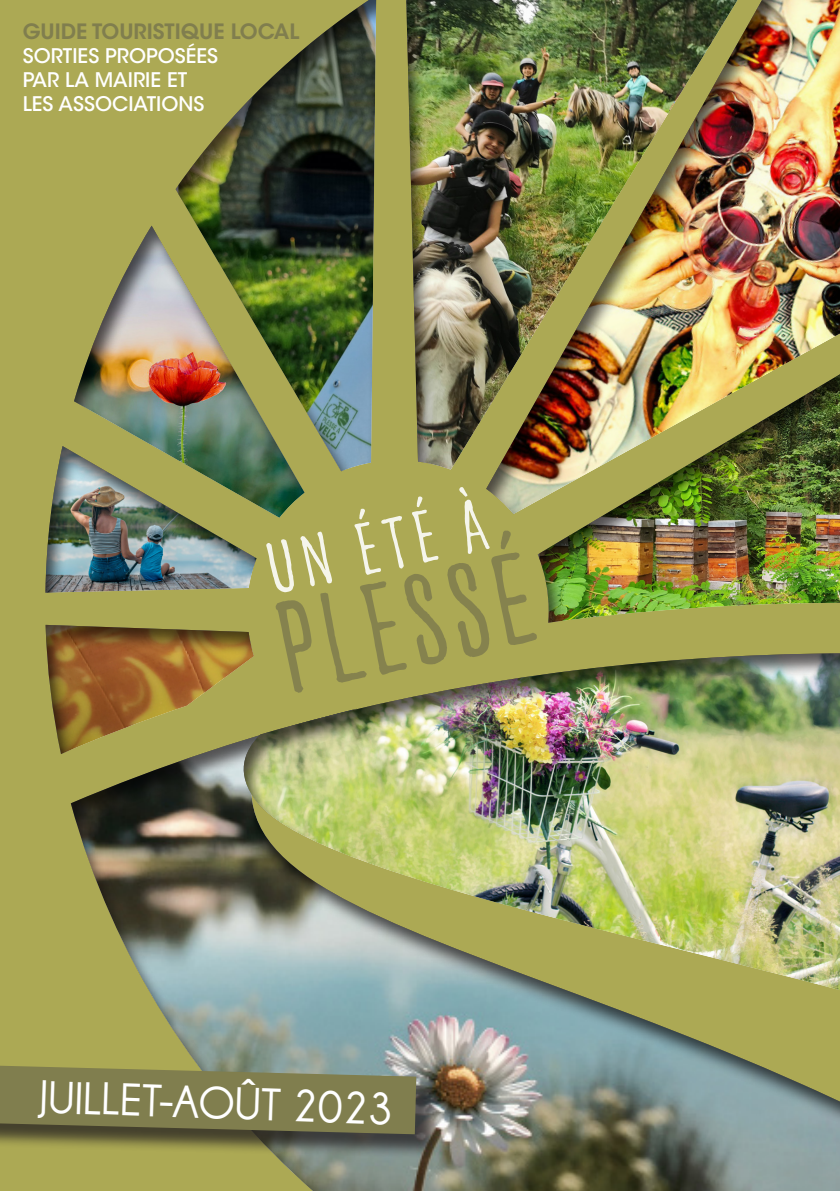
<style>
.page{position:relative;width:840px;height:1191px;background:#fff}
.page>*{position:absolute;margin:0;border:0;box-sizing:border-box;transform-origin:0 0}
.t1{font:139.6px "Goodlife Sans Condensed";color:#807e4e}
.t2{font:79px "Goodlife Sans Condensed";color:#fff}
.t3{font:700 46px "Champagne&Limousines";color:#fff}
.t4{font:600 21px "ITC Avant Garde Std";color:#807e4e}
.t5{font:500 20px "ITC Avant Garde Std";color:#fff}
</style>
<div class="page">
<div style="left:0;top:0;width:839px;height:1191px;background:#aca954"></div>
<div style="left:42px;top:625px;width:212px;height:132px;background:#231f20;opacity:.75"></div>
<div style="left:42px;top:445px;width:214px;height:150px;background:#231f20;opacity:.75"></div>
<div style="left:70px;top:225px;width:234px;height:296px;background:#231f20;opacity:.75"></div>
<div style="left:172px;top:0;width:204px;height:475px;background:#231f20;opacity:.75"></div>
<div style="left:402px;top:0;width:408px;height:473px;background:#231f20;opacity:.75"></div>
<div style="left:482px;top:0;width:357px;height:517px;background:#231f20;opacity:.75"></div>
<div style="left:534px;top:103px;width:305px;height:598px;background:#231f20;opacity:.75"></div>
<div style="left:68px;top:708px;width:771px;height:483px;background:#231f20;opacity:.75"></div>
<div style="left:241px;top:652px;width:598px;height:494px;background:#231f20;opacity:.75"></div>
<div style="left:0;top:1068px;width:441px;height:90px;background:#231f20;opacity:.75"></div>
<svg style="left:0;top:1065px;width:416px;height:69px;background:#7d7c50"></svg>
<p class="t4" style="left:23px;top:18px;width:278px">GUIDE TOURISTIQUE LOCAL</p>
<p class="t5" style="left:23px;top:44px;width:197px">SORTIES PROPOSÉES</p>
<p class="t5" style="left:23px;top:68px;width:166px">PAR LA MAIRIE ET</p>
<p class="t5" style="left:23px;top:92px;width:183px">LES ASSOCIATIONS</p>
<h2 class="t2" style="left:257px;top:526px;width:227px;rotate:-12deg">un ÉTÉ À</h2>
<h1 class="t1" style="left:259px;top:574px;width:266px;rotate:-12deg">PLESSÉ</h1>
<p class="t3" style="left:41px;top:1071px;width:354px;rotate:2deg">JUILLET-AOÛT 2023</p>
</div>
